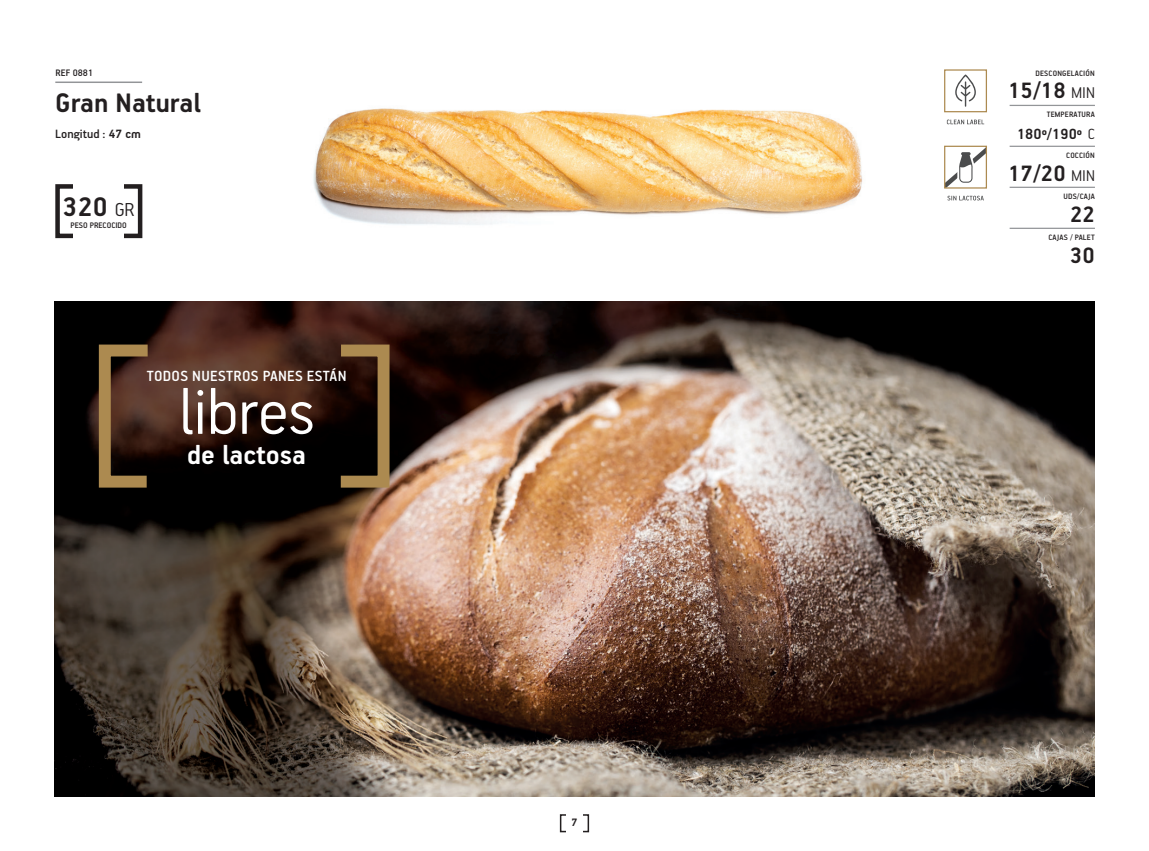
<style>
.page{position:relative;width:1149px;height:851px;background:#fff}
.page>*{position:absolute;margin:0;border:0;box-sizing:border-box;transform-origin:0 0}
.t1{font:300 72px "PF Handbook Pro";color:#fff}
.t2{font:700 30px "PF Handbook Pro";color:#231f20}
.t3{font:700 30px "PF Handbook Pro";color:#fff}
.t4{font:700 24.9px "PF Handbook Pro";color:#231f20}
.t5{font:500 16.5px "PF Handbook Pro";letter-spacing:.02em;color:#fff}
.t6{font:700 16.5px "PF Handbook Pro";color:#231f20}
.t7{font:500 13.5px "PF Handbook Pro";color:#231f20}
.t8{font:700 12.15px "PF Handbook Pro";color:#231f20}
.t9{font:500 10.5px "PF Handbook Pro";color:#231f20}
.t10{font:500 9px "PF Handbook Pro";color:#231f20}
.t11{font:500 8.7px "PF Handbook Pro";letter-spacing:.02em;color:#231f20}
.s1{font-weight:700}
.s2{font-weight:300;font-size:21px}
.s3{font-weight:300;font-size:17.4px}
.s4{font-weight:300}
</style>
<div class="page">
<div style="left:559px;top:814px;width:30px;height:18px;border:2px solid #231f20"></div>
<div style="left:566px;top:813px;width:16px;height:19px;background:#fff"></div>
<img style="left:313px;top:108px;width:550px;height:117px">
<div style="left:55px;top:184px;width:87px;height:54px;border:4px solid #231f20"></div>
<div style="left:74px;top:182px;width:50px;height:58px;background:#fff"></div>
<hr style="left:55px;top:81px;width:87px;height:2px;background:#939598">
<hr style="left:1009px;top:105px;width:85px;height:1px;background:#939598">
<hr style="left:1009px;top:146px;width:85px;height:1px;background:#939598">
<hr style="left:1009px;top:187px;width:85px;height:1px;background:#939598">
<hr style="left:1009px;top:228px;width:85px;height:1px;background:#939598">
<div style="left:943px;top:146px;width:43px;height:42px;border:1px solid #ac8a50"></div>
<svg style="left:947px;top:196px;width:36px;height:4px"></svg>
<svg style="left:944px;top:147px;width:42px;height:41px"></svg>
<img style="left:54px;top:301px;width:1040px;height:495px">
<svg style="left:93px;top:338px;width:66px;height:155px;background:#503824"></svg>
<div style="left:335px;top:344px;width:54px;height:143px;border:12px solid #ac8a50"></div>
<svg style="left:946px;top:119px;width:37px;height:5px"></svg>
<div style="left:943px;top:69px;width:43px;height:43px;border:1px solid #ac8a50"></div>
<svg style="left:955px;top:74px;width:20px;height:33px"></svg>
<p class="t9" style="left:55px;top:66px;width:39px">REF 0881</p>
<p class="t2" style="left:55px;top:85px;width:147px">Gran Natural</p>
<p class="t7" style="left:55px;top:125px;width:87px">Longitud : <span class="s1">47 cm</span></p>
<p class="t2" style="left:63px;top:189px;width:73px">320 <span class="s2">GR</span></p>
<p class="t10" style="left:71px;top:220px;width:58px">PESO PRECOCIDO</p>
<p class="t5" style="left:147px;top:366px;width:201px">TODOS NUESTROS PANES ESTÁN</p>
<p class="t1" style="left:178px;top:368px;width:138px">libres</p>
<p class="t3" style="left:187px;top:436px;width:120px">de lactosa</p>
<h3 class="t8" style="left:571px;top:815px;width:8px">7</h3>
<p class="t11" style="left:1035px;top:68px;width:61px">DESCONGELACIÓN</p>
<p class="t4" style="left:1007px;top:76px;width:88px">15/18 <span class="s3">MIN</span></p>
<p class="t11" style="left:1046px;top:109px;width:49px">TEMPERATURA</p>
<p class="t6" style="left:1016px;top:124px;width:79px">180º/190º <span class="s4">C</span></p>
<p class="t11" style="left:1065px;top:150px;width:30px">COCCIÓN</p>
<p class="t4" style="left:1007px;top:158px;width:88px">17/20 <span class="s3">MIN</span></p>
<p class="t11" style="left:1063px;top:191px;width:33px">UDS/CAJA</p>
<p class="t4" style="left:1069px;top:199px;width:26px">22</p>
<p class="t11" style="left:1048px;top:232px;width:48px">CAJAS / PALET</p>
<p class="t4" style="left:1069px;top:240px;width:26px">30</p>
</div>
